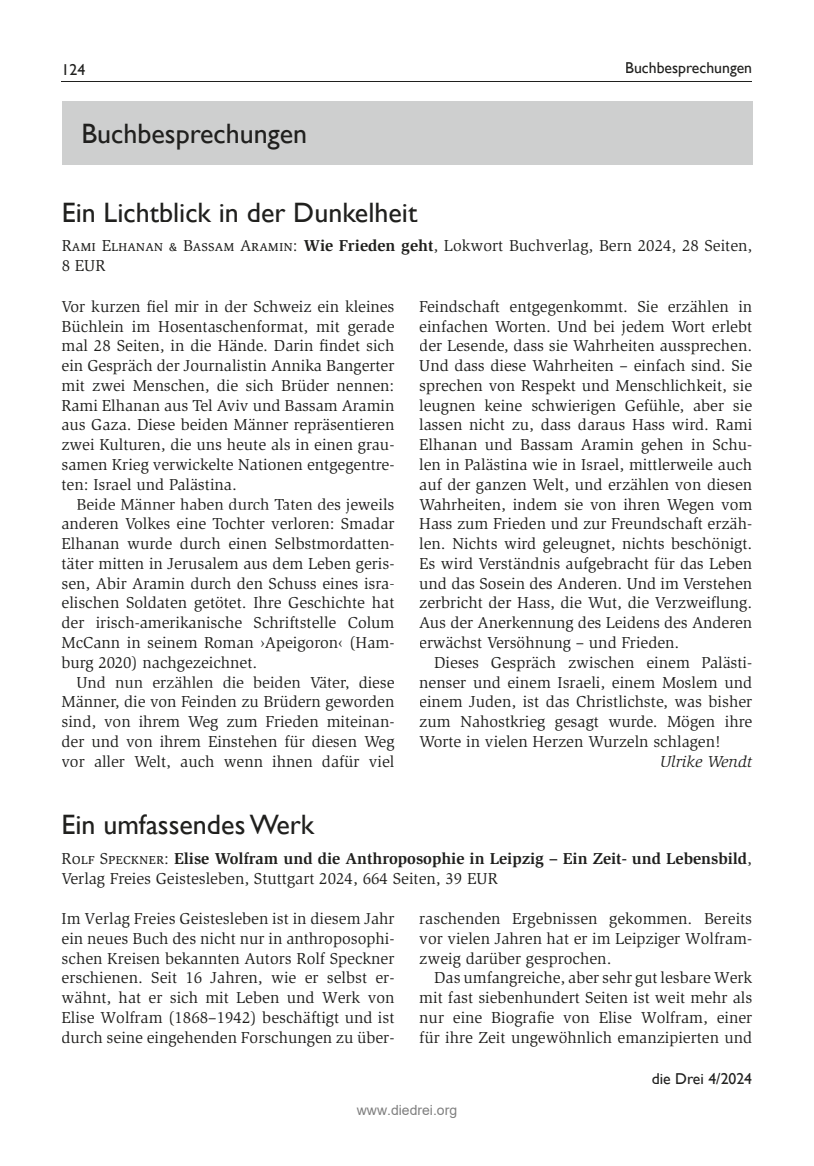
<style>
.page{position:relative;width:814px;height:1166px;background:#fff}
.page>*{position:absolute;margin:0;border:0;box-sizing:border-box;transform-origin:0 0}
.t1{font:28px "Gill Sans";color:#20201e}
.t2{font:16.28px/19.8px "Slimbach Std";color:#20201e;text-align:justify}
.t3{font:italic 16.28px "Slimbach Std";color:#20201e}
.t4{font:15.75px "Gill Sans";color:#20201e}
.t5{font:14px "Arial";color:#808080}
.s1{font-weight:700}
</style>
<div class="page">
<hr style="left:62px;top:81px;width:690px;height:1px;background:#20201e">
<div style="left:62px;top:101px;width:690px;height:63px;background:#cecfcf"></div>
<p class="t4" style="left:62px;top:60px;width:25px">124</p>
<p class="t4" style="left:625px;top:58px;width:129px">Buchbesprechungen</p>
<h1 class="t1" style="left:81px;top:117px;width:227px">Buchbesprechungen</h1>
<h1 class="t1" style="left:62px;top:196px;width:357px">Ein Lichtblick in der Dunkelheit</h1>
<p class="t2" style="left:62px;top:237px;width:692px">RAMI ELHANAN &amp; BASSAM ARAMIN: <span class="s1">Wie Frieden geht</span>, Lokwort Buchverlag, Bern 2024, 28 Seiten,<br>8 EUR</p>
<p class="t2" style="left:62px;top:298px;width:334px">Vor kurzen fiel mir in der Schweiz ein kleines Büchlein im Hosentaschenformat, mit gerade mal 28 Seiten, in die Hände. Darin findet sich ein Gespräch der Journalistin Annika Bangerter mit zwei Menschen, die sich Brüder nennen:<br>Rami Elhanan aus Tel Aviv und Bassam Aramin aus Gaza. Diese beiden Männer repräsentieren zwei Kulturen, die uns heute als in einen grau&shy;samen Krieg verwickelte Nationen entgegentre&shy;ten: Israel und Palästina.</p>
<p class="t2" style="left:62px;top:496px;width:334px;text-indent:15px">Beide Männer haben durch Taten des jeweils anderen Volkes eine Tochter verloren: Smadar Elhanan wurde durch einen Selbstmordatten&shy;täter mitten in Jerusalem aus dem Leben geris&shy;sen, Abir Aramin durch den Schuss eines isra&shy;elischen Soldaten getötet. Ihre Geschichte hat der irisch-amerikanische Schriftstelle Colum McCann in seinem Roman ›Apeigoron‹ (Ham&shy;burg 2020) nachgezeichnet.</p>
<p class="t2" style="left:62px;top:673px;width:334px;text-indent:15px">Und nun erzählen die beiden Väter, diese Männer, die von Feinden zu Brüdern geworden sind, von ihrem Weg zum Frieden miteinan&shy;der und von ihrem Einstehen für diesen Weg vor aller Welt, auch wenn ihnen dafür viel</p>
<p class="t2" style="left:419px;top:298px;width:334px">Feindschaft entgegenkommt. Sie erzählen in einfachen Worten. Und bei jedem Wort erlebt der Lesende, dass sie Wahrheiten aussprechen.<br>Und dass diese Wahrheiten – einfach sind. Sie sprechen von Respekt und Menschlichkeit, sie leugnen keine schwierigen Gefühle, aber sie lassen nicht zu, dass daraus Hass wird. Rami Elhanan und Bassam Aramin gehen in Schu&shy;len in Palästina wie in Israel, mittlerweile auch auf der ganzen Welt, und erzählen von diesen Wahrheiten, indem sie von ihren Wegen vom Hass zum Frieden und zur Freundschaft erzäh&shy;len. Nichts wird geleugnet, nichts beschönigt.<br>Es wird Verständnis aufgebracht für das Leben und das Sosein des Anderen. Und im Verstehen zerbricht der Hass, die Wut, die Verzweiflung.<br>Aus der Anerkennung des Leidens des Anderen erwächst Versöhnung – und Frieden.</p>
<p class="t2" style="left:419px;top:654px;width:334px;text-indent:15px">Dieses Gespräch zwischen einem Palästi&shy;nenser und einem Israeli, einem Moslem und einem Juden, ist das Christlichste, was bisher zum Nahostkrieg gesagt wurde. Mögen ihre Worte in vielen Herzen Wurzeln schlagen!</p>
<p class="t3" style="left:660px;top:755px;width:94px">Ulrike Wendt</p>
<h1 class="t1" style="left:61px;top:808px;width:254px">Ein umfassendes Werk</h1>
<p class="t2" style="left:61px;top:850px;width:692px">ROLF SPECKNER: <span class="s1">Elise Wolfram und die Anthroposophie in Leipzig – Ein Zeit- und Lebensbild</span>,<br>Verlag Freies Geistesleben, Stuttgart 2024, 664 Seiten, 39 EUR</p>
<p class="t2" style="left:62px;top:910px;width:334px">Im Verlag Freies Geistesleben ist in diesem Jahr ein neues Buch des nicht nur in anthroposophi&shy;schen Kreisen bekannten Autors Rolf Speckner erschienen. Seit 16 Jahren, wie er selbst er&shy;wähnt, hat er sich mit Leben und Werk von Elise Wolfram (1868–1942) beschäftigt und ist durch seine eingehenden Forschungen zu über-</p>
<p class="t2" style="left:419px;top:910px;width:334px">raschenden Ergebnissen gekommen. Bereits vor vielen Jahren hat er im Leipziger Wolfram&shy;zweig darüber gesprochen.</p>
<p class="t2" style="left:419px;top:969px;width:334px;text-indent:15px">Das umfangreiche, aber sehr gut lesbare Werk mit fast siebenhundert Seiten ist weit mehr als nur eine Biografie von Elise Wolfram, einer für ihre Zeit ungewöhnlich emanzipierten und</p>
<p class="t5" style="left:357px;top:1100px;width:102px">www.diedrei.org</p>
<p class="t4" style="left:652px;top:1069px;width:102px">die Drei 4/2024</p>
</div>
